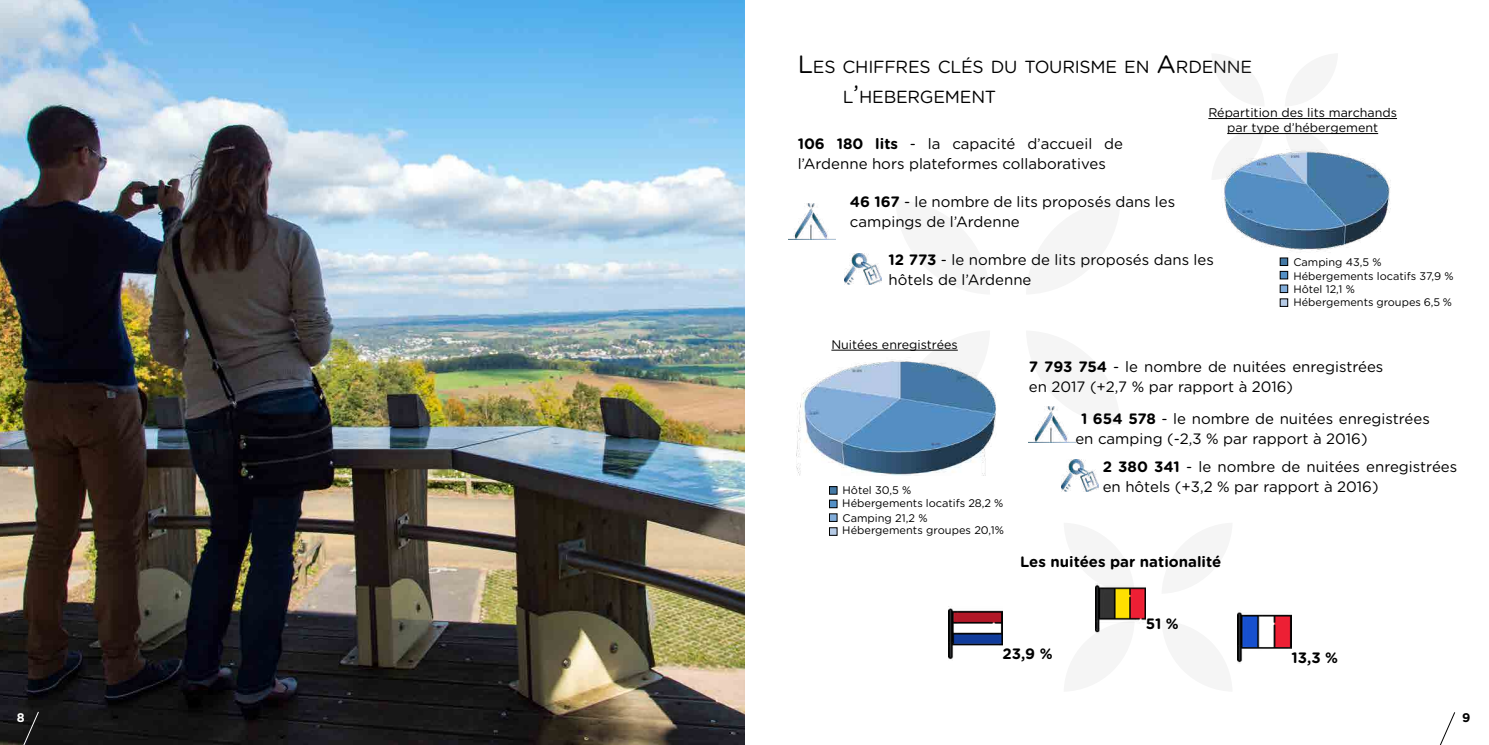
<style>
.page{position:relative;width:1489px;height:745px;background:#fff}
.page>*{position:absolute;margin:0;border:0;box-sizing:border-box;transform-origin:0 0}
.t1{font:17.5px/30px "Gotham Rounded";letter-spacing:-.015em;color:#000}
.t2{font:15px/20px "Gotham Rounded";color:#000}
.t3{font:700 15px "Gotham Rounded";color:#000}
.t4{font:12.5px/15px "Gotham Rounded";color:#000;text-align:center}
.t5{font:700 12.5px "Gotham Rounded";color:#fff}
.t6{font:700 12.5px "Gotham Rounded";color:#000}
.t7{font:11px/14px "Gotham Rounded";color:#000}
.s1{font-size:25px}
.s2{font-weight:700}
</style>
<div class="page">
<img style="left:0;top:0;width:744px;height:744px">
<svg style="left:16px;top:710px;width:23px;height:34px"></svg>
<svg style="left:1440px;top:712px;width:15px;height:32px"></svg>
<svg style="left:895px;top:349px;width:63px;height:2px"></svg>
<svg style="left:1227px;top:134px;width:37px;height:1px"></svg>
<svg style="left:1284px;top:134px;width:53px;height:1px"></svg>
<img style="left:796px;top:360px;width:200px;height:115px">
<img style="left:844px;top:253px;width:37px;height:32px">
<img style="left:788px;top:203px;width:47px;height:36px">
<img style="left:1221px;top:149px;width:170px;height:104px">
<hr style="left:1208px;top:118px;width:188px;height:1px;background:#000">
<hr style="left:1227px;top:133px;width:150px;height:1px;background:#000">
<div style="left:1279px;top:271px;width:8px;height:8px;background:#5490c6"></div>
<div style="left:1279px;top:271px;width:8px;height:8px;border:1px solid #000"></div>
<svg style="left:1279px;top:258px;width:8px;height:7px"></svg>
<svg style="left:1279px;top:285px;width:8px;height:7px"></svg>
<svg style="left:1279px;top:298px;width:8px;height:8px"></svg>
<hr style="left:831px;top:349px;width:126px;height:1px;background:#000">
<div style="left:829px;top:500px;width:8px;height:7px;background:#5490c6"></div>
<div style="left:829px;top:499px;width:8px;height:8px;border:1px solid #000"></div>
<div style="left:829px;top:486px;width:8px;height:8px;background:#4479a5"></div>
<div style="left:829px;top:486px;width:8px;height:8px;border:1px solid #000"></div>
<svg style="left:829px;top:513px;width:8px;height:8px"></svg>
<div style="left:829px;top:527px;width:8px;height:8px;background:#b5cae5"></div>
<div style="left:829px;top:527px;width:8px;height:8px;border:1px solid #000"></div>
<img style="left:1028px;top:406px;width:47px;height:36px">
<img style="left:1061px;top:459px;width:37px;height:32px">
<img style="left:1095px;top:583px;width:50px;height:50px">
<img style="left:948px;top:606px;width:54px;height:54px">
<img style="left:1237px;top:610px;width:54px;height:53px">
<p class="t1" style="left:842px;top:51px;width:411px;text-indent:-45px"><span class="s1">L</span>ES CH IFFRES CLÉS DU TOURISME EN <span class="s1">A</span>RDENNE<br>L<span class="s1">’</span>H EBERGEMENT</p>
<p class="t2" style="left:797px;top:133px;width:327px"><span class="s2">106 180 lits</span> - la capacité d’accueil de l’Ardenne hors plateformes collaboratives</p>
<p class="t4" style="left:1208px;top:105px;width:190px">Répartition des lits marchands par type d’hébergement</p>
<p class="t2" style="left:850px;top:191px;width:327px"><span class="s2">46 167</span> - le nombre de lits proposés dans les campings de l’Ardenne</p>
<p class="t2" style="left:888px;top:249px;width:327px"><span class="s2">12 773</span> - le nombre de lits proposés dans les hôtels de l’Ardenne</p>
<p class="t4" style="left:831px;top:336px;width:128px">Nuitées enregistrées</p>
<p class="t7" style="left:1293px;top:254px;width:162px">Camping 43,5 %<br>Hébergements locatifs 37,9 %</p>
<p class="t7" style="left:1293px;top:295px;width:160px">Hébergements groupes 6,5 %</p>
<p class="t7" style="left:1293px;top:281px;width:63px">Hôtel 12,1 %</p>
<p class="t7" style="left:842px;top:482px;width:70px">Hôtel 30,5 %</p>
<p class="t7" style="left:842px;top:510px;width:87px">Camping 21,2 %</p>
<p class="t7" style="left:842px;top:495px;width:163px">Hébergements locatifs 28,2 %</p>
<p class="t7" style="left:842px;top:522px;width:163px">Hébergements groupes 20,1%</p>
<p class="t2" style="left:1028px;top:355px;width:356px"><span class="s2">7 793 754</span> - le nombre de nuitées enregistrées en 2017 (+2,7 % par rapport à 2016)</p>
<p class="t2" style="left:1075px;top:407px;width:356px;text-indent:6px"><span class="s2">1 654 578</span> - le nombre de nuitées enregistrées en camping (-2,3 % par rapport à 2016)</p>
<p class="t2" style="left:1102px;top:455px;width:356px"><span class="s2">2 380 341</span> - le nombre de nuitées enregistrées en hôtels (+3,2 % par rapport à 2016)</p>
<p class="t3" style="left:1020px;top:550px;width:203px">Les nuitées par nationalité</p>
<p class="t3" style="left:1145px;top:612px;width:35px">51 %</p>
<p class="t3" style="left:1002px;top:642px;width:52px">23,9 %</p>
<p class="t3" style="left:1291px;top:645px;width:48px">13,3 %</p>
<p class="t5" style="left:17px;top:707px;width:9px">8</p>
<p class="t6" style="left:1461px;top:708px;width:10px">9</p>
</div>
